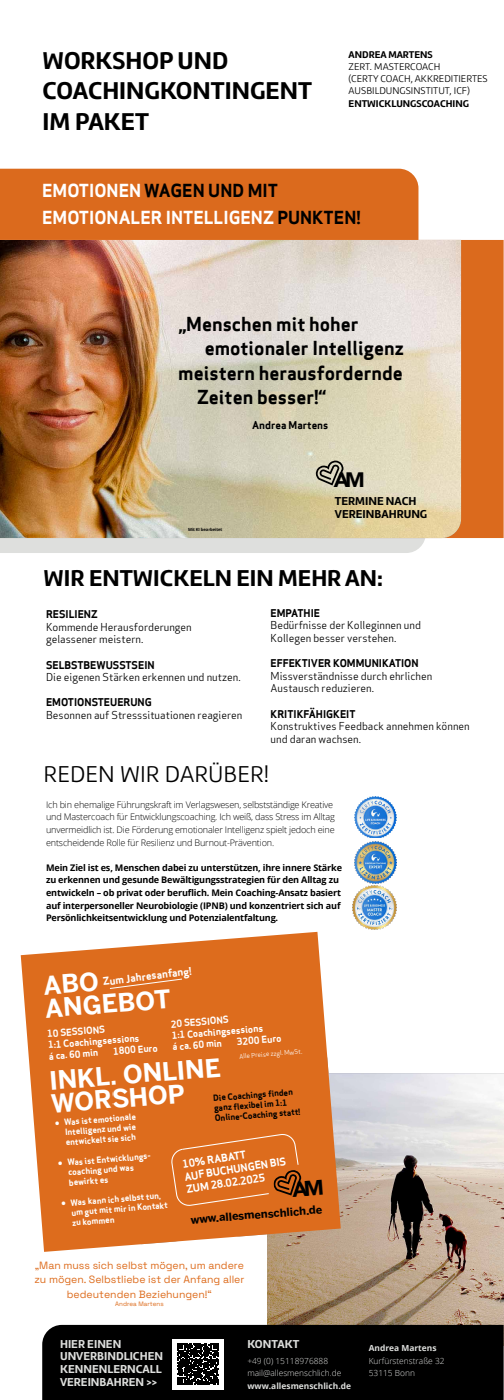
<style>
.page{position:relative;width:504px;height:1400px;background:#fff}
.page>*{position:absolute;margin:0;border:0;box-sizing:border-box;transform-origin:0 0}
.t1{font:700 25.2px/30.2px "Marine";color:#000}
.t2{font:700 25.2px/23.4px "Benton Sans";color:#fff}
.t3{font:700 23.8px "Marine";color:#000}
.t4{font:300 23.8px "Marine";color:#000}
.t5{font:900 20.86px "Avenir";color:#000}
.t6{font:18.9px "Apex Sans Bold T";color:#000}
.t7{font:17.6px/27.5px "Apex Sans Bold T";color:#fff}
.t8{font:700 11.9px/12.6px "Marine";color:#dedfdd;text-align:justify}
.t9{font:700 11.9px/12.6px "Marine";color:#000}
.t10{font:700 11.09px "Benton Sans";color:#000}
.t11{font:10.5px/12.6px "Apex Sans";color:#000}
.t12{font:10.5px "Apex Sans Bold T";color:#000}
.t13{font:300 10.5px/14.7px "Space Grotesk";color:#dd6c1d;text-align:center}
.t14{font:10.5px/12.6px "Apex Sans Bold T";color:#fff}
.t15{font:300 10.15px/12.2px "Marine";color:#000}
.t16{font:700 10.15px "Marine";color:#000}
.t17{font:9.45px/11.4px "Apex Sans Bold T";color:#fff}
.t18{font:700 9.1px/12.6px "Open Sans";letter-spacing:-.02em;color:#000}
.t19{font:300 9.1px/12.6px "Open Sans";letter-spacing:-.02em;color:#000}
.t20{font:8.4px/10.1px "Apex Sans Bold T";color:#fff}
.t21{font:300 8.4px/12.6px "Open Sans";color:#dedfdd}
.t22{font:8.4px/10.1px "Apex Sans Bold T";color:#000}
.t23{font:700 8.4px "Open Sans";color:#dedfdd}
.t24{font:6.3px "Apex Sans";color:#fff}
.t25{font:300 6.3px "Space Grotesk";color:#dd6c1d}
.t26{font:700 4.2px "Open Sans";letter-spacing:-.02em;color:#000}
.s1{color:#000}
</style>
<div class="page">
<div style="left:0;top:538px;width:426px;height:15px;background:#dedfdd"></div>
<div style="left:461px;top:240px;width:43px;height:298px;background:#db6a1d"></div>
<img style="left:0;top:240px;width:461px;height:298px">
<img style="left:267px;top:1073px;width:237px;height:252px">
<div style="left:0;top:169px;width:418px;height:71px;background:#db6a1d"></div>
<svg style="left:21px;top:932px;width:306px;height:320px;background:#e1803c"></svg>
<svg style="left:109px;top:978px;width:74px;height:11px"></svg>
<svg style="left:113px;top:1053px;width:228px;height:199px;background:#dd7832"></svg>
<svg style="left:316px;top:460px;width:28px;height:27px"></svg>
<div style="left:42px;top:1325px;width:462px;height:75px;background:#000"></div>
<div style="left:172px;top:1339px;width:52px;height:50px;background:#fff"></div>
<svg style="left:177px;top:1343px;width:42px;height:42px"></svg>
<img style="left:353px;top:885px;width:44px;height:45px">
<img style="left:354px;top:841px;width:42px;height:42px">
<img style="left:355px;top:796px;width:42px;height:42px">
<svg style="left:171px;top:1134px;width:152px;height:72px;background:#d96d22"></svg>
<svg style="left:55px;top:1122px;width:10px;height:83px"></svg>
<h1 class="t1" style="left:43px;top:45px;width:271px">WORKSHOP UND<br>COACHINGKONTINGENT<br>IM PAKET</h1>
<p class="t16" style="left:349px;top:48px;width:86px">ANDREA MARTENS</p>
<p class="t15" style="left:349px;top:60px;width:141px">ZERT. MASTERCOACH<br>(CERTY COACH, AKKREDITIERTES<br>AUSBILDUNGSINSTITUT, ICF)</p>
<p class="t16" style="left:349px;top:96px;width:122px">ENTWICKLUNGSCOACHING</p>
<h3 class="t7" style="left:42px;top:176px;width:320px">EMOTIONEN <span class="s1">WAGEN UND MIT<br></span>EMOTIONALER INTELLIGENZ <span class="s1">PUNKTEN!</span></h3>
<h3 class="t6" style="left:178px;top:311px;width:182px">„Menschen mit hoher</h3>
<h3 class="t6" style="left:205px;top:336px;width:201px">emotionaler Intelligenz</h3>
<h3 class="t6" style="left:178px;top:360px;width:226px">meistern herausfordernde</h3>
<h3 class="t6" style="left:197px;top:385px;width:131px">Zeiten besser!“</h3>
<p class="t12" style="left:252px;top:418px;width:78px">Andrea Martens</p>
<h3 class="t5" style="left:334px;top:462px;width:32px">AM</h3>
<p class="t26" style="left:188px;top:527px;width:36px">Mit KI bearbeitet</p>
<h3 class="t9" style="left:335px;top:495px;width:94px">TERMINE NACH<br>VEREINBAHRUNG</h3>
<h2 class="t3" style="left:44px;top:563px;width:341px">WIR ENTWICKELN EIN MEHR AN:</h2>
<p class="t12" style="left:46px;top:608px;width:53px">RESILIENZ</p>
<p class="t11" style="left:46px;top:620px;width:147px">Kommende Herausforderungen gelassener meistern.</p>
<p class="t12" style="left:46px;top:658px;width:110px">SELBSTBEWUSSTSEIN</p>
<p class="t11" style="left:46px;top:670px;width:196px">Die eigenen Stärken erkennen und nutzen.</p>
<p class="t12" style="left:46px;top:696px;width:107px">EMOTIONSTEUERUNG</p>
<p class="t11" style="left:46px;top:708px;width:198px">Besonnen auf Stresssituationen reagieren</p>
<p class="t12" style="left:271px;top:606px;width:51px">EMPATHIE</p>
<p class="t11" style="left:271px;top:618px;width:152px">Bedürfnisse der Kolleginnen und<br>Kollegen besser verstehen.</p>
<p class="t12" style="left:271px;top:656px;width:150px">EFFEKTIVER KOMMUNIKATION</p>
<p class="t11" style="left:271px;top:669px;width:163px">Missverständnisse durch ehrlichen<br>Austausch reduzieren.</p>
<p class="t12" style="left:271px;top:707px;width:86px">KRITIKFÄHIGKEIT</p>
<p class="t11" style="left:271px;top:719px;width:201px">Konstruktives Feedback annehmen können und daran wachsen.</p>
<h2 class="t4" style="left:44px;top:759px;width:227px">REDEN WIR DARÜBER!</h2>
<p class="t19" style="left:46px;top:798px;width:290px">Ich bin ehemalige Führungskraft im Verlagswesen, selbstständige Kreative und Mastercoach für Entwicklungscoaching. Ich weiß, dass Stress im Alltag unvermeidlich ist. Die Förderung emotionaler Intelligenz spielt jedoch eine entscheidende Rolle für Resilienz und Burnout-Prävention.</p>
<p class="t18" style="left:46px;top:861px;width:297px">Mein Ziel ist es, Menschen dabei zu unterstützen, ihre innere Stärke zu erkennen und gesunde Bewältigungsstrategien für den Alltag zu entwickeln – ob privat oder beruflich. Mein Coaching-Ansatz basiert auf interpersoneller Neurobiologie (IPNB) und konzentriert sich auf Persönlichkeitsentwicklung und Potenzialentfaltung.</p>
<p class="t14" style="left:102px;top:975px;width:91px;rotate:-7deg">Zum Jahresanfang!</p>
<p class="t17" style="left:171px;top:1018px;width:93px;rotate:-4deg">20 SESSIONS<br>1:1 Coachingsessions á ca. 60 min</p>
<h1 class="t2" style="left:42px;top:974px;width:127px;rotate:-5deg">ABO<br>ANGEBOT</h1>
<p class="t17" style="left:47px;top:1028px;width:93px;rotate:-4deg">10 SESSIONS<br>1:1 Coachingsessions á ca. 60 min</p>
<p class="t17" style="left:237px;top:1036px;width:46px;rotate:-4deg">3200 Euro</p>
<p class="t17" style="left:113px;top:1045px;width:46px;rotate:-4deg">1800 Euro</p>
<p class="t24" style="left:239px;top:1051px;width:65px;rotate:-4deg">Alle Preise zzgl. MwSt.</p>
<h1 class="t2" style="left:48px;top:1070px;width:173px;line-height:23px;rotate:-5deg">INKL. ONLINE<br>WORSHOP</h1>
<p class="t22" style="left:213px;top:1093px;width:87px;rotate:-5deg">Die Coachings fi nden ganz fl exibel im 1:1<br>Online-Coaching statt!</p>
<p class="t20" style="left:64px;top:1117px;width:74px;text-align:justify;rotate:-5deg">Was ist emotionale Intelligenz und wie entwickelt sie sich</p>
<p class="t20" style="left:67px;top:1158px;width:90px;line-height:10px;rotate:-5deg">Was ist Entwicklungs&shy;coaching und was bewirkt es</p>
<p class="t20" style="left:70px;top:1198px;width:98px;line-height:9.9px;rotate:-5deg">Was kann ich selbst tun, um gut mit mir in Kontakt zu kommen</p>
<p class="t14" style="left:182px;top:1158px;width:104px;rotate:-9deg">10% RABATT<br>AUF BUCHUNGEN BIS<br>ZUM 28.02.2025</p>
<p class="t10" style="left:190px;top:1214px;width:133px;rotate:-5deg">www.allesmenschlich.de</p>
<p class="t13" style="left:34px;top:1257px;width:211px">„Man muss sich selbst mögen, um andere zu mögen. Selbstliebe ist der Anfang aller bedeutenden Beziehungen!“</p>
<p class="t25" style="left:115px;top:1300px;width:50px">Andrea Martens</p>
<h3 class="t8" style="left:60px;top:1337px;width:63px">HIER EINEN</h3>
<h3 class="t8" style="left:247px;top:1337px;width:53px">KONTAKT</h3>
<h3 class="t8" style="left:60px;top:1350px;width:105px">UNVERBINDLICHEN KENNENLERNCALL VEREINBAHREN &gt;&gt;</h3>
<p class="t21" style="left:247px;top:1354px;width:96px">+49 (0) 15118976888 mail@allesmenschlich.de</p>
<p class="t23" style="left:247px;top:1380px;width:105px">www.allesmenschlich.de</p>
<p class="t23" style="left:369px;top:1342px;width:69px">Andrea Martens</p>
<p class="t21" style="left:369px;top:1354px;width:77px">Kurfürstenstraße 32<br>53115 Bonn</p>
</div>
